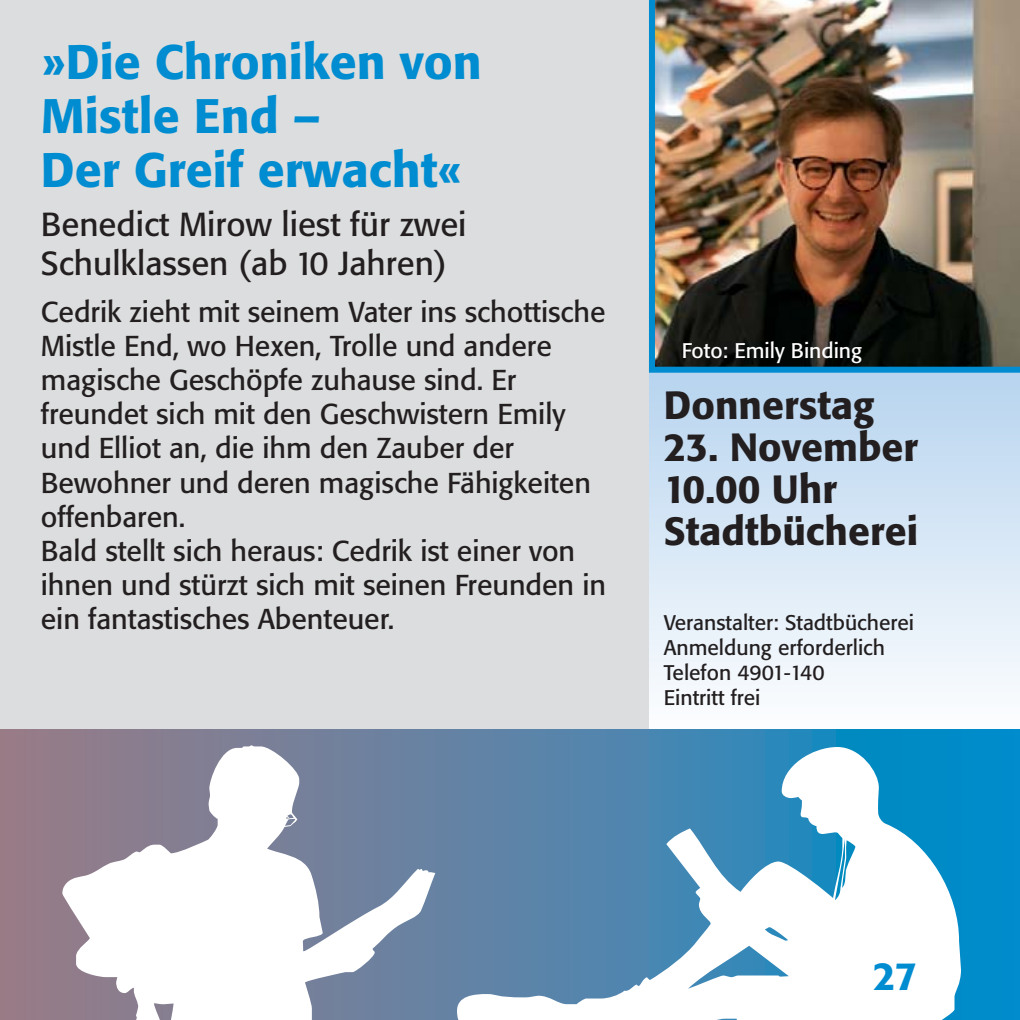
<style>
.page{position:relative;width:1020px;height:1020px;background:#dcddde}
.page>*{position:absolute;margin:0;border:0;box-sizing:border-box;transform-origin:0 0}
.t1{font:500 48px/54px "Formata";color:#008cd0}
.t2{font:500 39px/42px "Formata";color:#231f20}
.t3{font:500 39px "Formata";color:#008cd0}
.t4{font:33px/39.6px "Formata";color:#231f20}
.t5{font:28.5px/34.2px "Formata";color:#231f20}
.t6{font:21px/25.2px "Formata";color:#231f20}
.t7{font:21px "Formata";color:#fff}
</style>
<div class="page">
<div style="left:649px;top:355px;width:371px;height:384px;background:linear-gradient(to bottom,#b4d2ee,#feffff)"></div>
<div style="left:0;top:729px;width:649px;height:291px;background:linear-gradient(to right,#997b86,#4e86b1)"></div>
<div style="left:649px;top:729px;width:117px;height:291px;background:#3d87b5"></div>
<div style="left:766px;top:729px;width:23px;height:291px;background:#2a89ba"></div>
<div style="left:789px;top:729px;width:24px;height:291px;background:#2389bc"></div>
<div style="left:813px;top:729px;width:23px;height:291px;background:#1689be"></div>
<div style="left:836px;top:729px;width:23px;height:291px;background:#008abf"></div>
<div style="left:859px;top:729px;width:161px;height:291px;background:#008cca"></div>
<svg style="left:62px;top:745px;width:373px;height:275px;background:#b9bcc8"></svg>
<svg style="left:283px;top:818px;width:13px;height:9px"></svg>
<svg style="left:457px;top:747px;width:504px;height:273px"></svg>
<img style="left:649px;top:0;width:371px;height:373px">
<h1 class="t1" style="left:41px;top:38px;width:442px">»Die Chroniken von<br>Mistle End –<br>Der Greif erwacht«</h1>
<p class="t4" style="left:41px;top:207px;width:427px">Benedict Mirow liest für zwei<br>Schulklassen (ab 10 Jahren)</p>
<p class="t5" style="left:41px;top:297px;width:567px">Cedrik zieht mit seinem Vater ins schottische Mistle End, wo Hexen, Trolle und andere magische Geschöpfe zuhause sind. Er freundet sich mit den Geschwistern Emily und Elliot an, die ihm den Zauber der Bewohner und deren magische Fähigkeiten offenbaren.<br>Bald stellt sich heraus: Cedrik ist einer von ihnen und stürzt sich mit seinen Freunden in ein fantastisches Abenteuer.</p>
<p class="t7" style="left:682px;top:341px;width:182px">Foto: Emily Binding</p>
<h2 class="t2" style="left:664px;top:387px;width:212px">Donnerstag</h2>
<h2 class="t2" style="left:664px;top:429px;width:256px">23. November<br>10.00 Uhr<br>Stadtbücherei</h2>
<p class="t6" style="left:664px;top:611px;width:252px">Veranstalter: Stadtbücherei<br>Anmeldung erforderlich<br>Telefon 4901-140<br>Eintritt frei</p>
<h2 class="t3" style="left:873px;top:959px;width:45px">27</h2>
</div>
